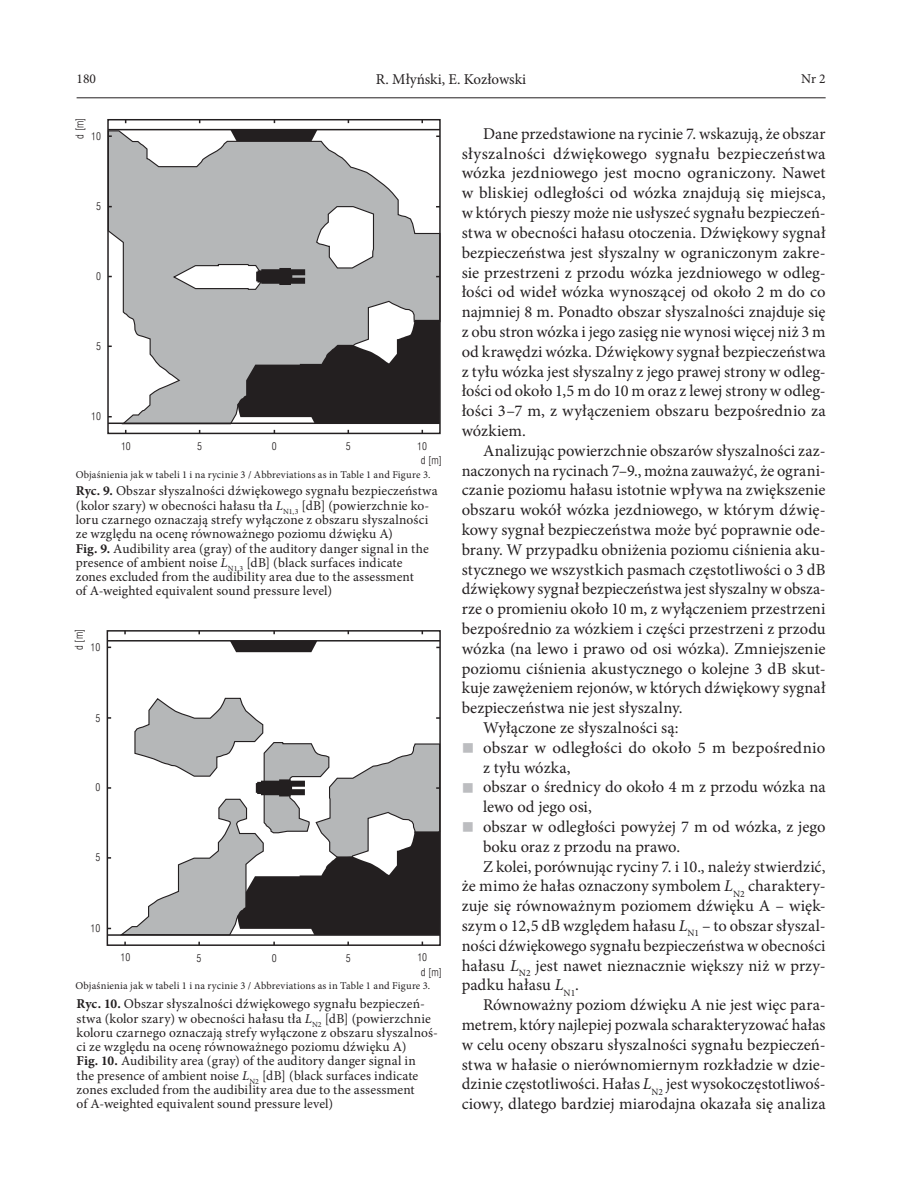
<style>
.page{position:relative;width:898px;height:1195px;background:#fff}
.page>*{position:absolute;margin:0;border:0;box-sizing:border-box;transform-origin:0 0}
._07_tekst_główny{font:16.5px/19.8px "Minion Pro";letter-spacing:.005em;color:#231f20;text-align:justify}
._09a_punkotwanie{font:16.5px/19.8px "Minion Pro";letter-spacing:.005em;color:#231f20}
.t1{font:15px "Minion Pro";color:#231f20}
._10_tytul_tabeli{font:13.5px/14.2px "Minion Pro";letter-spacing:.01em;color:#231f20}
._12_podpis_tabeli{font:10.5px "Minion Pro";letter-spacing:.015em;color:#231f20}
.t2{font:10.5px "Swiss 721 Lt Cn AT";color:#231f20}
.s1{color:#bcbdc0}
.s2{font-style:italic}
.s3{font-weight:700}
</style>
<div class="page">
<hr style="left:77px;top:97px;width:748px;height:1px;background:#231f20">
<svg style="left:109px;top:130px;width:332px;height:295px"></svg>
<svg style="left:315px;top:205px;width:59px;height:64px"></svg>
<svg style="left:237px;top:320px;width:201px;height:102px;background:#5c5a5b"></svg>
<svg style="left:230px;top:130px;width:87px;height:11px"></svg>
<hr style="left:108px;top:129px;width:332px;height:1px;background:#231f20">
<hr style="left:108px;top:422px;width:332px;height:2px;background:#231f20">
<div style="left:107px;top:119px;width:333px;height:315px;border:1px solid #231f20"></div>
<svg style="left:172px;top:263px;width:133px;height:27px"></svg>
<svg style="left:230px;top:641px;width:87px;height:11px"></svg>
<hr style="left:107px;top:640px;width:333px;height:1px;background:#231f20">
<hr style="left:107px;top:934px;width:333px;height:2px;background:#231f20">
<div style="left:107px;top:630px;width:333px;height:316px;border:2px solid #231f20"></div>
<svg style="left:118px;top:697px;width:323px;height:248px"></svg>
<p class="_10_tytul_tabeli" style="left:77px;top:72px;width:21px">180</p>
<p class="t1" style="left:376px;top:69px;width:152px">R. Młyński, E. Kozłowski</p>
<p class="_10_tytul_tabeli" style="left:801px;top:72px;width:26px">Nr 2</p>
<p class="_07_tekst_główny" style="left:461px;top:124px;width:365px;text-indent:21px">Dane przedstawione na rycinie 7. wskazują, że obszar słyszalności dźwiękowego sygnału bezpieczeństwa wózka jezdniowego jest mocno ograniczony. Nawet w bliskiej odległości od wózka znajdują się miejsca, w których pieszy może nie usłyszeć sygnału bezpieczeń&shy;stwa w obecności hałasu otoczenia. Dźwiękowy sygnał bezpieczeństwa jest słyszalny w ograniczonym zakre&shy;sie przestrzeni z przodu wózka jezdniowego w odleg‑ łości od wideł wózka wynoszącej od około 2 m do co najmniej 8 m. Ponadto obszar słyszalności znajduje się z obu stron wózka i jego zasięg nie wynosi więcej niż 3 m od krawędzi wózka. Dźwiękowy sygnał bezpieczeństwa z tyłu wózka jest słyszalny z jego prawej strony w odleg‑ łości od około 1,5 m do 10 m oraz z lewej strony w odleg‑ łości 3–7 m, z wyłączeniem obszaru bezpośrednio za wózkiem.</p>
<p class="_07_tekst_główny" style="left:461px;top:441px;width:365px;text-indent:21px">Analizując powierzchnie obszarów słyszalności zaz‑ naczonych na rycinach 7–9., można zauważyć, że ograni&shy;czanie poziomu hałasu istotnie wpływa na zwiększenie obszaru wokół wózka jezdniowego, w którym dźwię&shy;kowy sygnał bezpieczeństwa może być poprawnie ode‑ brany. W przypadku obniżenia poziomu ciśnienia aku‑ stycznego we wszystkich pasmach częstotliwości o 3 dB dźwiękowy sygnał bezpieczeństwa jest słyszalny w obsza&shy;rze o promieniu około 10 m, z wyłączeniem przestrzeni bezpośrednio za wózkiem i części przestrzeni z przodu wózka (na lewo i prawo od osi wózka). Zmniejszenie poziomu ciśnienia akustycznego o kolejne 3 dB skut&shy;kuje zawężeniem rejonów, w których dźwiękowy sygnał bezpieczeństwa nie jest słyszalny.</p>
<p class="_07_tekst_główny" style="left:483px;top:718px;width:197px">Wyłączone ze słyszalności są:</p>
<p class="_09a_punkotwanie" style="left:483px;top:738px;width:343px;text-indent:-21px"><span class="s1">■</span> obszar w odległości do około 5 m bezpośrednio z tyłu wózka,</p>
<p class="_09a_punkotwanie" style="left:483px;top:777px;width:344px;text-indent:-21px"><span class="s1">■</span> obszar o średnicy do około 4 m z przodu wózka na lewo od jego osi,</p>
<p class="_09a_punkotwanie" style="left:483px;top:817px;width:344px;text-indent:-21px"><span class="s1">■</span> obszar w odległości powyżej 7 m od wózka, z jego boku oraz z przodu na prawo.</p>
<p class="_07_tekst_główny" style="left:461px;top:856px;width:365px;text-indent:21px">Z kolei, porównując ryciny 7. i 10., należy stwierdzić, że mimo że hałas oznaczony symbolem <span class="s2">L</span><sub>N2</sub> charaktery&shy;zuje się równoważnym poziomem dźwięku A – więk&shy;szym o 12,5 dB względem hałasu <span class="s2">L</span><sub>N1</sub> – to obszar słyszal&shy;ności dźwiękowego sygnału bezpieczeństwa w obecności hałasu <span class="s2">L</span><sub>N2</sub> jest nawet nieznacznie większy niż w przy&shy;padku hałasu <span class="s2">L</span><sub>N1</sub>.</p>
<p class="_07_tekst_główny" style="left:461px;top:995px;width:365px;text-indent:21px">Równoważny poziom dźwięku A nie jest więc para&shy;metrem, który najlepiej pozwala scharakteryzować hałas w celu oceny obszaru słyszalności sygnału bezpieczeń&shy;stwa w hałasie o nierównomiernym rozkładzie w dzie&shy;dzinie częstotliwości. Hałas <span class="s2">L</span><sub>N2</sub> jest wysokoczęstotliwoś&shy;ciowy, dlatego bardziej miarodajna okazała się analiza</p>
<p class="t2" style="left:74px;top:139px;width:22px;rotate:-90deg">d [m]</p>
<p class="t2" style="left:91px;top:130px;width:11px">10</p>
<p class="t2" style="left:96px;top:200px;width:6px">5</p>
<p class="t2" style="left:96px;top:270px;width:6px">0</p>
<p class="t2" style="left:96px;top:340px;width:6px">5</p>
<p class="t2" style="left:91px;top:410px;width:11px">10</p>
<p class="t2" style="left:121px;top:440px;width:11px">10</p>
<p class="t2" style="left:197px;top:440px;width:6px">5</p>
<p class="t2" style="left:272px;top:440px;width:6px">0</p>
<p class="t2" style="left:345px;top:440px;width:6px">5</p>
<p class="t2" style="left:417px;top:440px;width:11px">10</p>
<p class="t2" style="left:421px;top:454px;width:23px">d [m]</p>
<p class="_12_podpis_tabeli" style="left:76px;top:467px;width:356px">Objaśnienia jak w tabeli 1 i na rycinie 3 / Abbreviations as in Table 1 and Figure 3.</p>
<p class="_10_tytul_tabeli" style="left:76px;top:484px;width:363px"><span class="s3">Ryc. 9.</span> Obszar słyszalności dźwiękowego sygnału bezpieczeństwa (kolor szary) w obecności hałasu tła <span class="s2">L</span><sub>N1,3</sub> [dB] (powierzchnie ko&shy;loru czarnego oznaczają strefy wyłączone z obszaru słyszalności ze względu na ocenę równoważnego poziomu dźwięku A)</p>
<p class="_10_tytul_tabeli" style="left:76px;top:541px;width:354px"><span class="s3">Fig. 9.</span> Audibility area (gray) of the auditory danger signal in the presence of ambient noise <span class="s2">L</span><sub>N1,3</sub> [dB] (black surfaces indicate zones excluded from the audibility area due to the assessment<br>of A-weighted equivalent sound pressure level)</p>
<p class="t2" style="left:73px;top:650px;width:22px;rotate:-90deg">d [m]</p>
<p class="t2" style="left:90px;top:641px;width:11px">10</p>
<p class="t2" style="left:95px;top:712px;width:6px">5</p>
<p class="t2" style="left:95px;top:781px;width:6px">0</p>
<p class="t2" style="left:95px;top:851px;width:6px">5</p>
<p class="t2" style="left:90px;top:922px;width:11px">10</p>
<p class="t2" style="left:121px;top:951px;width:11px">10</p>
<p class="t2" style="left:196px;top:952px;width:6px">5</p>
<p class="t2" style="left:271px;top:952px;width:6px">0</p>
<p class="t2" style="left:346px;top:952px;width:6px">5</p>
<p class="t2" style="left:417px;top:951px;width:11px">10</p>
<p class="t2" style="left:421px;top:966px;width:23px">d [m]</p>
<p class="_12_podpis_tabeli" style="left:75px;top:979px;width:356px">Objaśnienia jak w tabeli 1 i na rycinie 3 / Abbreviations as in Table 1 and Figure 3.</p>
<p class="_10_tytul_tabeli" style="left:77px;top:997px;width:361px"><span class="s3">Ryc. 10.</span> Obszar słyszalności dźwiękowego sygnału bezpieczeń&shy;stwa (kolor szary) w obecności hałasu tła <span class="s2">L</span><sub>N2</sub> [dB] (powierzchnie koloru czarnego oznaczają strefy wyłączone z obszaru słyszalnoś&shy;ci ze względu na ocenę równoważnego poziomu dźwięku A)</p>
<p class="_10_tytul_tabeli" style="left:77px;top:1054px;width:343px"><span class="s3">Fig. 10.</span> Audibility area (gray) of the auditory danger signal in the presence of ambient noise <span class="s2">L</span><sub>N2</sub> [dB] (black surfaces indicate zones excluded from the audibility area due to the assessment of A-weighted equivalent sound pressure level)</p>
</div>
